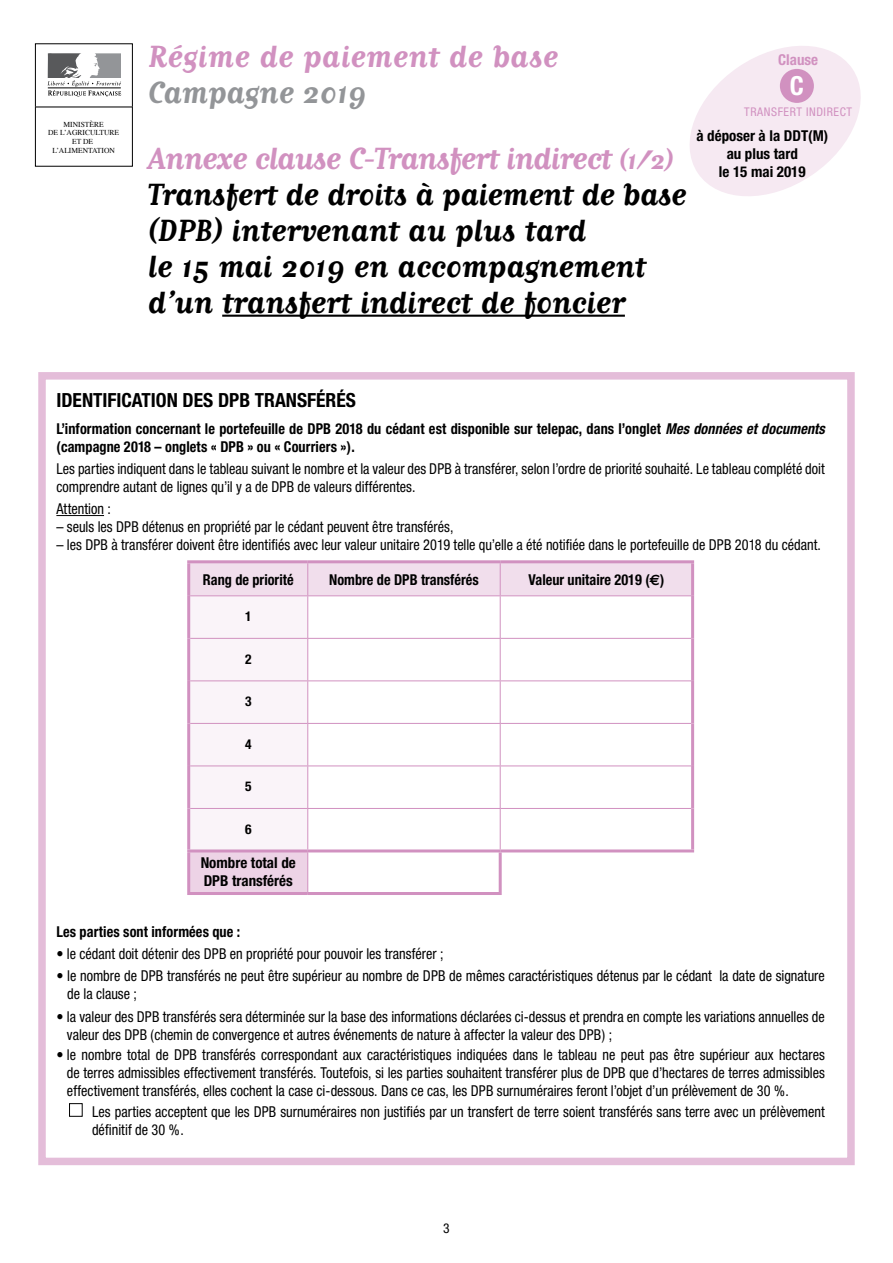
<style>
.page{position:relative;width:893px;height:1263px;background:#fff}
.page>*{position:absolute;margin:0;border:0;box-sizing:border-box;transform-origin:0 0}
.t1{font:700 36px/36px "Matrix Script";color:#000}
.t2{font:700 36px/65.7px "Matrix Script";letter-spacing:-.025em;color:#d191c0}
.t3{font:700 36px "Matrix Script";color:#d191c0}
.t4{font:700 condensed 26.25px "Helvetica Neue";color:#fff}
.t5{font:700 condensed 19.5px "Helvetica Neue";color:#000}
.t6{font:condensed 15px/18px "Helvetica Neue";color:#000;scale:.95 1}
.t7{font:700 condensed 15px/18px "Helvetica Neue";letter-spacing:.005em;color:#000;scale:.95 1}
.t8{font:700 condensed 15px/18px "Helvetica Neue";letter-spacing:.005em;color:#000}
.t9{font:700 condensed 15px "Helvetica Neue";color:#d191c0}
.t10{font:700 condensed 13.5px "Helvetica Neue";color:#000}
.t11{font:condensed 13.5px "Helvetica Neue";color:#000}
.t12{font:condensed 12px "Helvetica Neue";letter-spacing:.05em;color:#d191c0}
.t13{font:7.5px/9px "Times";color:#000;text-align:center}
.s1{color:#939598}
.s2{font-size:31.5px}
.s3{font-style:italic}
.s4{font-family:"Euro Sans";font-stretch:normal}
</style>
<div class="page">
<hr style="left:222px;top:315px;width:403px;height:2px;background:#000">
<div style="left:38px;top:372px;width:817px;height:793px;border:8px solid #e4bdd9"></div>
<hr style="left:56px;top:515px;width:48px;height:1px;background:#000">
<svg style="left:190px;top:563px;width:501px;height:286px"></svg>
<svg style="left:308px;top:596px;width:385px;height:296px"></svg>
<div style="left:189px;top:851px;width:119px;height:42px;background:#edd3e6"></div>
<hr style="left:187px;top:560px;width:121px;height:3px;background:#d191c0">
<hr style="left:187px;top:563px;width:3px;height:33px;background:#d191c0">
<hr style="left:308px;top:560px;width:192px;height:3px;background:#d191c0">
<hr style="left:500px;top:560px;width:194px;height:3px;background:#d191c0">
<hr style="left:691px;top:563px;width:3px;height:33px;background:#d191c0">
<hr style="left:187px;top:596px;width:3px;height:42px;background:#d191c0">
<hr style="left:691px;top:596px;width:3px;height:42px;background:#d191c0">
<hr style="left:187px;top:638px;width:3px;height:43px;background:#d191c0">
<hr style="left:691px;top:638px;width:3px;height:43px;background:#d191c0">
<hr style="left:187px;top:681px;width:3px;height:42px;background:#d191c0">
<hr style="left:691px;top:681px;width:3px;height:42px;background:#d191c0">
<hr style="left:187px;top:723px;width:3px;height:43px;background:#d191c0">
<hr style="left:691px;top:723px;width:3px;height:43px;background:#d191c0">
<hr style="left:187px;top:766px;width:3px;height:42px;background:#d191c0">
<hr style="left:691px;top:766px;width:3px;height:42px;background:#d191c0">
<hr style="left:187px;top:808px;width:3px;height:41px;background:#d191c0">
<hr style="left:691px;top:808px;width:3px;height:41px;background:#d191c0">
<hr style="left:187px;top:852px;width:3px;height:40px;background:#d191c0">
<hr style="left:499px;top:852px;width:3px;height:40px;background:#d191c0">
<hr style="left:187px;top:892px;width:121px;height:3px;background:#d191c0">
<hr style="left:307px;top:563px;width:1px;height:32px;background:#d191c0">
<hr style="left:500px;top:563px;width:1px;height:32px;background:#d191c0">
<hr style="left:190px;top:595px;width:118px;height:1px;background:#d191c0">
<hr style="left:308px;top:595px;width:192px;height:1px;background:#d191c0">
<hr style="left:307px;top:596px;width:1px;height:42px;background:#d191c0">
<hr style="left:500px;top:595px;width:191px;height:1px;background:#d191c0">
<hr style="left:500px;top:596px;width:1px;height:42px;background:#d191c0">
<hr style="left:190px;top:638px;width:118px;height:1px;background:#d191c0">
<hr style="left:308px;top:638px;width:192px;height:1px;background:#d191c0">
<hr style="left:307px;top:639px;width:1px;height:41px;background:#d191c0">
<hr style="left:500px;top:638px;width:191px;height:1px;background:#d191c0">
<hr style="left:500px;top:639px;width:1px;height:41px;background:#d191c0">
<hr style="left:190px;top:680px;width:118px;height:1px;background:#d191c0">
<hr style="left:308px;top:680px;width:192px;height:1px;background:#d191c0">
<hr style="left:307px;top:681px;width:1px;height:42px;background:#d191c0">
<hr style="left:500px;top:680px;width:191px;height:1px;background:#d191c0">
<hr style="left:500px;top:681px;width:1px;height:42px;background:#d191c0">
<hr style="left:190px;top:723px;width:118px;height:1px;background:#d191c0">
<hr style="left:308px;top:723px;width:192px;height:1px;background:#d191c0">
<hr style="left:307px;top:724px;width:1px;height:41px;background:#d191c0">
<hr style="left:500px;top:723px;width:191px;height:1px;background:#d191c0">
<hr style="left:500px;top:724px;width:1px;height:41px;background:#d191c0">
<hr style="left:190px;top:765px;width:118px;height:1px;background:#d191c0">
<hr style="left:308px;top:765px;width:192px;height:1px;background:#d191c0">
<hr style="left:307px;top:766px;width:1px;height:42px;background:#d191c0">
<hr style="left:500px;top:765px;width:191px;height:1px;background:#d191c0">
<hr style="left:500px;top:766px;width:1px;height:42px;background:#d191c0">
<hr style="left:190px;top:808px;width:118px;height:1px;background:#d191c0">
<hr style="left:308px;top:808px;width:192px;height:1px;background:#d191c0">
<hr style="left:307px;top:809px;width:1px;height:40px;background:#d191c0">
<hr style="left:500px;top:808px;width:191px;height:1px;background:#d191c0">
<hr style="left:500px;top:809px;width:1px;height:40px;background:#d191c0">
<hr style="left:307px;top:852px;width:1px;height:40px;background:#d191c0">
<hr style="left:500px;top:849px;width:194px;height:3px;background:#d191c0">
<hr style="left:308px;top:892px;width:194px;height:3px;background:#d191c0">
<hr style="left:187px;top:849px;width:121px;height:3px;background:#d191c0">
<hr style="left:308px;top:849px;width:192px;height:3px;background:#d191c0">
<div style="left:69px;top:1103px;width:14px;height:14px;border:1px solid #000"></div>
<svg style="left:690px;top:46px;width:171px;height:150px"></svg>
<div style="left:780px;top:69px;width:34px;height:34px;background:#d191c0;border-radius:50%"></div>
<div style="left:35px;top:43px;width:98px;height:64px;background:#fff;border:1px solid #000"></div>
<div style="left:35px;top:107px;width:98px;height:60px;background:#fff;border:1px solid #000"></div>
<svg style="left:47px;top:53px;width:74px;height:44px"></svg>
<hr style="left:35px;top:106px;width:98px;height:1px;background:#000">
<p class="t13" style="left:48px;top:119px;width:72px">MINISTÈRE<br>DE L’AGRICULTURE<br>ET DE<br>L’ALIMENTATION</p>
<h1 class="t3" style="left:148px;top:38px;width:412px">Régime de paiement de base</h1>
<h1 class="t2" style="left:148px;top:59px;width:527px"><span class="s1">Campagne 2019<br></span>Annexe clause C-Transfert indirect <span class="s2">(1/2)</span></h1>
<h1 class="t1" style="left:148px;top:175px;width:540px">Transfert de droits à paiement de base (DPB) intervenant au plus tard<br>le 15 mai 2019 en accompagnement d’un transfert indirect de foncier</h1>
<p class="t9" style="left:778px;top:51px;width:41px">Clause</p>
<h2 class="t4" style="left:790px;top:70px;width:14px">C</h2>
<p class="t12" style="left:744px;top:105px;width:109px">transfert ind irect</p>
<p class="t8" style="left:696px;top:126px;width:133px;text-align:center">à déposer à la DDT(M) au plus tard<br>le 15 mai 2019</p>
<h3 class="t5" style="left:56px;top:388px;width:301px">Identification des DPB transférés</h3>
<p class="t7" style="left:56px;top:419px;width:810px">L’information concernant le portefeuille de DPB 2018 du cédant est disponible sur telepac, dans l’onglet <span class="s3">Mes données et documents </span>(campagne 2018 – onglets « DPB » ou « Courriers »).</p>
<p class="t6" style="left:56px;top:459px;width:810px">Les parties indiquent dans le tableau suivant le nombre et la valeur des DPB à transférer, selon l’ordre de priorité souhaité. Le tableau complété doit comprendre autant de lignes qu’il y a de DPB de valeurs différentes.</p>
<p class="t6" style="left:56px;top:500px;width:59px">Attention :</p>
<p class="t6" style="left:56px;top:518px;width:419px">– seuls les DPB détenus en propriété par le cédant peuvent être transférés,</p>
<p class="t6" style="left:56px;top:536px;width:806px">– les DPB à transférer doivent être identifiés avec leur valeur unitaire 2019 telle qu’elle a été notifiée dans le portefeuille de DPB 2018 du cédant.</p>
<p class="t7" style="left:203px;top:570px;width:97px">Rang de priorité</p>
<p class="t7" style="left:329px;top:570px;width:159px">Nombre de DPB transférés</p>
<p class="t7" style="left:528px;top:570px;width:145px">Valeur unitaire 2019 (<span class="s4">E</span>)</p>
<p class="t10" style="left:245px;top:608px;width:8px">1</p>
<p class="t10" style="left:245px;top:651px;width:8px">2</p>
<p class="t10" style="left:245px;top:693px;width:8px">3</p>
<p class="t10" style="left:245px;top:736px;width:8px">4</p>
<p class="t10" style="left:245px;top:778px;width:8px">5</p>
<p class="t10" style="left:245px;top:821px;width:8px">6</p>
<p class="t8" style="left:201px;top:853px;width:97px">Nombre total de<br>DPB transférés</p>
<p class="t7" style="left:56px;top:922px;width:195px">Les parties sont informées que :</p>
<p class="t6" style="left:56px;top:945px;width:409px">• le cédant doit détenir des DPB en propriété pour pouvoir les transférer ;</p>
<p class="t6" style="left:67px;top:967px;width:799px;text-indent:-11px">• le nombre de DPB transférés ne peut être supérieur au nombre de DPB de mêmes caractéristiques détenus par le cédant la date de signature de la clause ;</p>
<p class="t6" style="left:67px;top:1007px;width:799px;text-indent:-11px">• la valeur des DPB transférés sera déterminée sur la base des informations déclarées ci-dessus et prendra en compte les variations annuelles de valeur des DPB (chemin de convergence et autres événements de nature à affecter la valeur des DPB) ;</p>
<p class="t6" style="left:67px;top:1045px;width:799px;text-align:justify;text-indent:-11px">• le nombre total de DPB transférés correspondant aux caractéristiques indiquées dans le tableau ne peut pas être supérieur aux hectares de terres admissibles effectivement transférés. Toutefois, si les parties souhaitent transférer plus de DPB que d’hectares de terres admissibles effectivement transférés, elles cochent la case ci-dessous. Dans ce cas, les DPB surnuméraires feront l’objet d’un prélèvement de 30 %.</p>
<p class="t6" style="left:92px;top:1102px;width:773px">Les parties acceptent que les DPB surnuméraires non justifiés par un transfert de terre soient transférés sans terre avec un prélèvement définitif de 30 %.</p>
<p class="t11" style="left:443px;top:1220px;width:8px">3</p>
</div>
